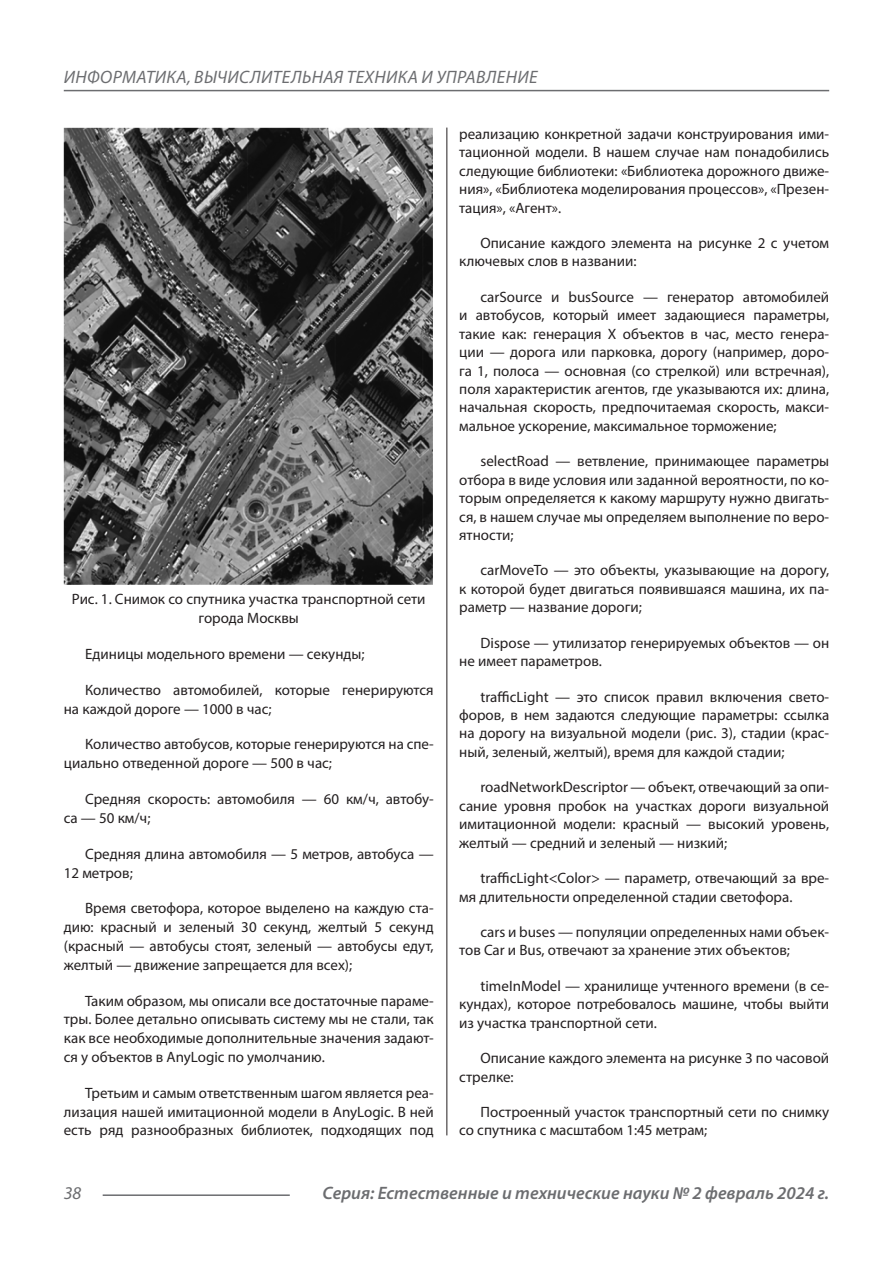
<style>
.page{position:relative;width:893px;height:1263px;background:#fff}
.page>*{position:absolute;margin:0;border:0;box-sizing:border-box;transform-origin:0 0}
.t1{font:italic 600 18px "Myriad Pro";color:#6c6d70}
.t2{font:italic 18px "Myriad Pro";letter-spacing:.02em;color:#6c6d70}
.Статья_текст{font:15px/18.5px "Myriad Pro";color:#231f20}
</style>
<div class="page">
<hr style="left:446px;top:128px;width:1px;height:1007px;background:#231f20">
<hr style="left:103px;top:1194px;width:187px;height:2px;background:#6c6d70">
<hr style="left:64px;top:90px;width:765px;height:1px;background:#6c6d70">
<img style="left:64px;top:128px;width:369px;height:457px">
<p class="t2" style="left:64px;top:66px;width:475px">ИНФОРМАТИКА, ВЫЧИСЛИТЕЛЬНАЯ ТЕХНИКА И УПРАВЛЕНИЕ</p>
<p class="Статья_текст" style="left:72px;top:590px;width:355px;text-align:center">Рис. 1. Снимок со спутника участка транспортной сети города Москвы</p>
<p class="Статья_текст" style="left:85px;top:644px;width:281px">Единицы модельного времени — секунды;</p>
<p class="Статья_текст" style="left:64px;top:680px;width:371px;text-indent:21px">Количество автомобилей, которые генерируются на каждой дороге — 1000 в час;</p>
<p class="Статья_текст" style="left:64px;top:735px;width:371px;text-indent:21px">Количество автобусов, которые генерируются на спе&shy;циально отведенной дороге — 500 в час;</p>
<p class="Статья_текст" style="left:64px;top:789px;width:371px;text-indent:21px">Средняя скорость: автомобиля — 60 км/ч, автобу&shy;са — 50 км/ч;</p>
<p class="Статья_текст" style="left:64px;top:844px;width:371px;text-indent:21px">Средняя длина автомобиля — 5 метров, автобуса —<br>12 метров;</p>
<p class="Статья_текст" style="left:64px;top:899px;width:371px;text-align:justify;text-indent:21px">Время светофора, которое выделено на каждую ста&shy;дию: красный и зеленый 30 секунд, желтый 5 секунд (красный — автобусы стоят, зеленый — автобусы едут, желтый — движение запрещается для всех);</p>
<p class="Статья_текст" style="left:64px;top:991px;width:371px;text-align:justify;text-indent:21px">Таким образом, мы описали все достаточные параме&shy;тры. Более детально описывать систему мы не стали, так как все необходимые дополнительные значения задают&shy;ся у объектов в AnyLogic по умолчанию.</p>
<p class="Статья_текст" style="left:64px;top:1083px;width:371px;text-align:justify;text-indent:21px">Третьим и самым ответственным шагом является реа&shy;лизация нашей имитационной модели в AnyLogic. В ней есть ряд разнообразных библиотек, подходящих под</p>
<p class="Статья_текст" style="left:459px;top:124px;width:371px;text-align:justify">реализацию конкретной задачи конструирования ими&shy;тационной модели. В нашем случае нам понадобились следующие библиотеки: «Библиотека дорожного движе&shy;ния», «Библиотека моделирования процессов», «Презен&shy;тация», «Агент».</p>
<p class="Статья_текст" style="left:459px;top:233px;width:371px;text-indent:21px">Описание каждого элемента на рисунке 2 с учетом ключевых слов в названии:</p>
<p class="Статья_текст" style="left:459px;top:287px;width:371px;text-align:justify;text-indent:21px">carSource и busSource — генератор автомобилей и автобусов, который имеет задающиеся параметры, такие как: генерация X объектов в час, место генера&shy;ции — дорога или парковка, дорогу (например, доро&shy;га 1, полоса — основная (со стрелкой) или встречная), поля характеристик агентов, где указываются их: длина, начальная скорость, предпочитаемая скорость, макси&shy;мальное ускорение, максимальное торможение;</p>
<p class="Статья_текст" style="left:459px;top:452px;width:371px;text-align:justify;text-indent:21px">selectRoad — ветвление, принимающее параметры отбора в виде условия или заданной вероятности, по ко&shy;торым определяется к какому маршруту нужно двигать&shy;ся, в нашем случае мы определяем выполнение по веро&shy;ятности;</p>
<p class="Статья_текст" style="left:459px;top:561px;width:371px;text-align:justify;text-indent:21px">carMoveTo — это объекты, указывающие на дорогу, к которой будет двигаться появившаяся машина, их па&shy;раметр — название дороги;</p>
<p class="Статья_текст" style="left:459px;top:633px;width:371px;text-indent:21px">Dispose — утилизатор генерируемых объектов — он не имеет параметров.</p>
<p class="Статья_текст" style="left:459px;top:687px;width:371px;text-align:justify;text-indent:21px">trafficLight — это список правил включения свето&shy;форов, в нем задаются следующие параметры: ссылка на дорогу на визуальной модели (рис. 3), стадии (крас&shy;ный, зеленый, желтый), время для каждой стадии;</p>
<p class="Статья_текст" style="left:459px;top:778px;width:371px;text-align:justify;text-indent:21px">roadNetworkDescriptor — объект, отвечающий за опи&shy;сание уровня пробок на участках дороги визуальной имитационной модели: красный — высокий уровень, желтый — средний и зеленый — низкий;</p>
<p class="Статья_текст" style="left:459px;top:868px;width:371px;text-indent:21px">trafficLight&lt;Color&gt; — параметр, отвечающий за вре&shy;мя длительности определенной стадии светофора.</p>
<p class="Статья_текст" style="left:459px;top:922px;width:371px;text-indent:21px">cars и buses — популяции определенных нами объек&shy;тов Car и Bus, отвечают за хранение этих объектов;</p>
<p class="Статья_текст" style="left:459px;top:976px;width:371px;text-align:justify;text-indent:21px">timeInModel — хранилище учтенного времени (в се&shy;кундах), которое потребовалось машине, чтобы выйти из участка транспортной сети.</p>
<p class="Статья_текст" style="left:459px;top:1048px;width:371px;text-indent:21px">Описание каждого элемента на рисунке 3 по часовой стрелке:</p>
<p class="Статья_текст" style="left:459px;top:1102px;width:371px;text-indent:21px">Построенный участок транспортный сети по снимку со спутника с масштабом 1:45 метрам;</p>
<p class="t2" style="left:64px;top:1182px;width:19px">38</p>
<p class="t1" style="left:323px;top:1182px;width:508px">Серия: Естественные и технические науки № 2 февраль 2024 г.</p>
</div>
